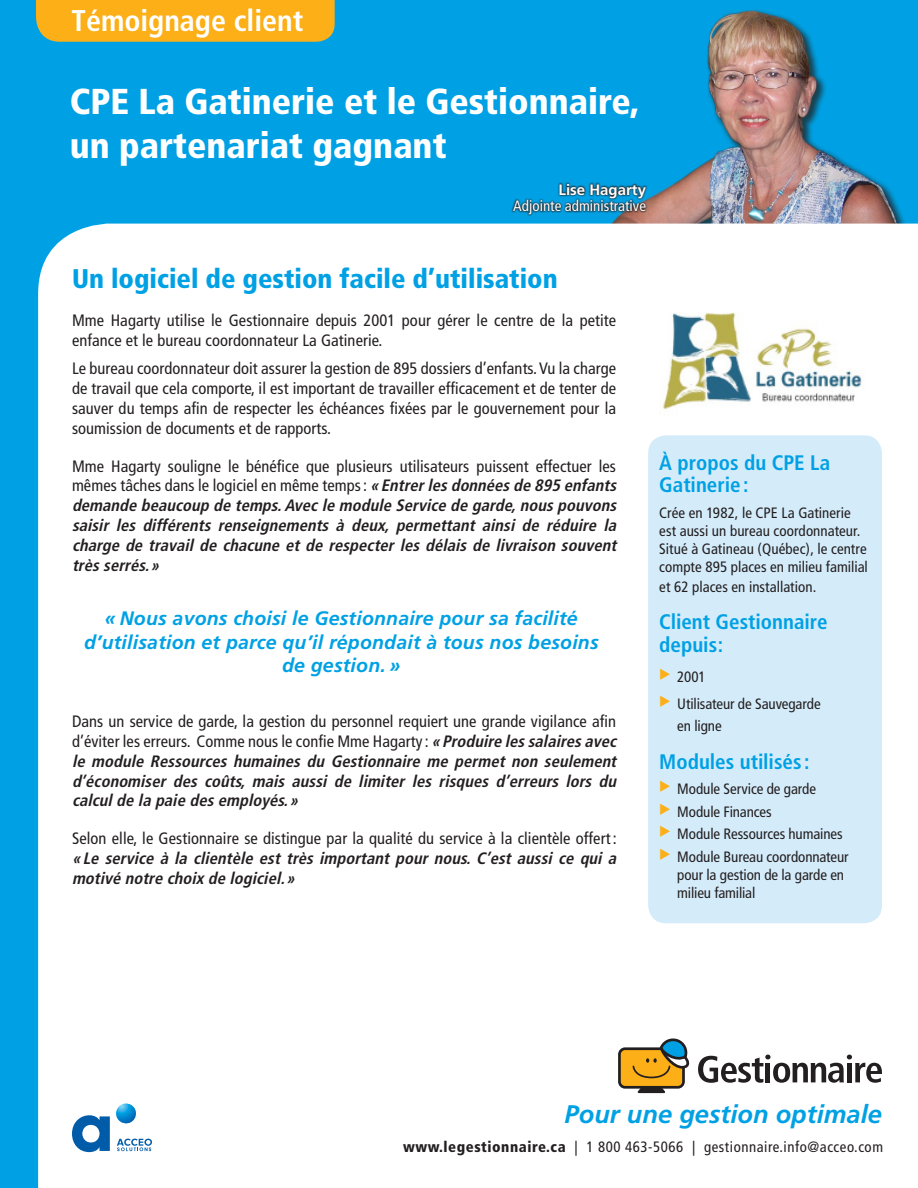
<style>
.page{position:relative;width:918px;height:1188px;background:#00a1e4}
.page>*{position:absolute;margin:0;border:0;box-sizing:border-box;transform-origin:0 0}
.Titres_de_document{font:900 condensed 36px/43.2px "Frutiger";color:#fff}
.cond_16_bleu{font:700 condensed 30px "Frutiger";color:#fff}
.texte_cond_11{font:900 condensed 27px "Frutiger";color:#00a1e4}
.Titres_de_document-2{font:italic 700 25.5px "Frutiger";color:#00a1e4}
.texte_cond_11-2{font:700 condensed 21px/22.5px "Frutiger";color:#00a1e4}
.texte_cond_11-3{font:italic 700 19.5px/23.4px "Frutiger";letter-spacing:.01em;color:#00a1e4;text-align:center}
.texte_cond_11-4{font:italic 700 condensed 16.5px/19.8px "Frutiger";color:#231f20}
.texte_cond_11-5{font:condensed 16.5px/19.8px "Frutiger";letter-spacing:.005em;color:#231f20}
.texte_cond_11-6{font:condensed 15px/18px "Frutiger";color:#231f20}
.texte_cond_9{font:condensed 15px "Frutiger";letter-spacing:.035em;color:#231f20}
.Titres_de_document-3{font:condensed 15px/16.5px "Frutiger";color:#fff;text-align:right}
.s1{font-weight:700;font-stretch:normal}
.s2{font-weight:400;font-style:normal}
.s3{font-weight:900}
</style>
<div class="page">
<img style="left:344px;top:10px;width:574px;height:214px">
<div style="left:38px;top:224px;width:880px;height:964px;background:#fff"></div>
<div style="left:619px;top:1049px;width:64px;height:38px;background:#fcaf17;border-radius:6px"></div>
<div style="left:618px;top:1047px;width:67px;height:42px;border:3px solid #231f20;border-radius:6px"></div>
<svg style="left:632px;top:1036px;width:250px;height:57px;background:#cec8bb"></svg>
<div style="left:36px;top:0;width:299px;height:42px;background:#fcaf17"></div>
<svg style="left:511px;top:181px;width:137px;height:36px"></svg>
<div style="left:648px;top:435px;width:234px;height:488px;background:#d4ebfa;border-radius:18px"></div>
<img style="left:659px;top:312px;width:211px;height:106px">
<svg style="left:72px;top:1104px;width:80px;height:48px;background:#a0c5e1"></svg>
<p class="cond_16_bleu" style="left:72px;top:3px;width:233px">Témoignage client</p>
<p class="Titres_de_document" style="left:70px;top:80px;width:571px">CPE La Gatinerie et le Gestionnaire, un partenariat gagnant</p>
<p class="Titres_de_document-3" style="left:513px;top:181px;width:134px"><span class="s1">Lise Hagarty<br></span>Adjointe administrative</p>
<p class="texte_cond_11" style="left:72px;top:262px;width:487px">Un logiciel de gestion facile d’utilisation</p>
<p class="texte_cond_11-5" style="left:72px;top:310px;width:546px">Mme Hagarty utilise le Gestionnaire depuis 2001 pour gérer le centre de la petite enfance et le bureau coordonnateur La Gatinerie.</p>
<p class="texte_cond_11-5" style="left:72px;top:359px;width:546px;text-align:justify">Le bureau coordonnateur doit assurer la gestion de 895 dossiers d’enfants. Vu la charge de travail que cela comporte, il est important de travailler efficacement et de tenter de sauver du temps afin de respecter les échéances fixées par le gouvernement pour la soumission de documents et de rapports.</p>
<p class="texte_cond_11-4" style="left:72px;top:456px;width:550px"><span class="s2">Mme Hagarty souligne le bénéfice que plusieurs utilisateurs puissent effectuer les mêmes tâches dans le logiciel en même temps:</span> «Entrerlesdonnéesde 895 enfants demande beaucoup de temps.Avecle module Service de garde,nouspouvons saisir les différents renseignements à deux, permettant ainsi de réduire la charge de travail de chacune et de respecter les délais de livraison souvent trèsserrés.»</p>
<p class="texte_cond_11-3" style="left:84px;top:607px;width:516px">« Nous avons choisi le Gestionnaire pour sa facilité d’utilisation et parce qu’il répondait à tous nos besoins de gestion.»</p>
<p class="texte_cond_11-4" style="left:72px;top:712px;width:550px"><span class="s2">Dans un service de garde, la gestion du personnel requiert une grande vigilance afin d’éviter les erreurs. Comme nous le confie Mme Hagarty :</span> «Produire lessalairesavec le module Ressources humaines du Gestionnaire me permet non seulement d’économiser des coûts, mais aussi de limiter les risques d’erreurs lors du calculde la paie desemployés.»</p>
<p class="texte_cond_11-4" style="left:72px;top:829px;width:550px"><span class="s2">Selon elle, le Gestionnaire se distingue par la qualité du service à la clientèle offert: </span>« Le service à la clientèle est très important pour nous. C’est aussi ce qui a motivé notre choix de logiciel.»</p>
<p class="texte_cond_11-2" style="left:659px;top:451px;width:173px">À propos du CPE La<br>Gatinerie :</p>
<p class="texte_cond_11-6" style="left:659px;top:504px;width:210px">Crée en 1982, le CPE La Gatinerie est aussi un bureau coordonnateur.<br>Situé à Gatineau (Québec), le centre compte 895 places en milieu familial</p>
<p class="texte_cond_11-6" style="left:659px;top:578px;width:158px">et 62 places en installation.</p>
<p class="texte_cond_11-2" style="left:659px;top:611px;width:170px">Client Gestionnaire depuis:</p>
<p class="texte_cond_11-6" style="left:677px;top:668px;width:30px">2001</p>
<p class="texte_cond_11-6" style="left:677px;top:692px;width:145px;line-height:22.5px">Utilisateur de Sauvegarde en ligne</p>
<p class="texte_cond_11-2" style="left:659px;top:750px;width:152px">Modules utilisés :</p>
<p class="texte_cond_11-6" style="left:677px;top:780px;width:140px">Module Service de garde</p>
<p class="texte_cond_11-6" style="left:677px;top:803px;width:96px">Module Finances</p>
<p class="texte_cond_11-6" style="left:677px;top:825px;width:167px">Module Ressources humaines</p>
<p class="texte_cond_11-6" style="left:677px;top:848px;width:173px">Module Bureau coordonnateur pour la gestion de la garde en milieu familial</p>
<p class="Titres_de_document-2" style="left:565px;top:1099px;width:319px">Pour une gestion optimale</p>
<p class="texte_cond_9" style="left:403px;top:1138px;width:482px"><span class="s3">www.legestionnaire.ca</span> | 1 800 463-5066 | gestionnaire.info@acceo.com</p>
</div>
